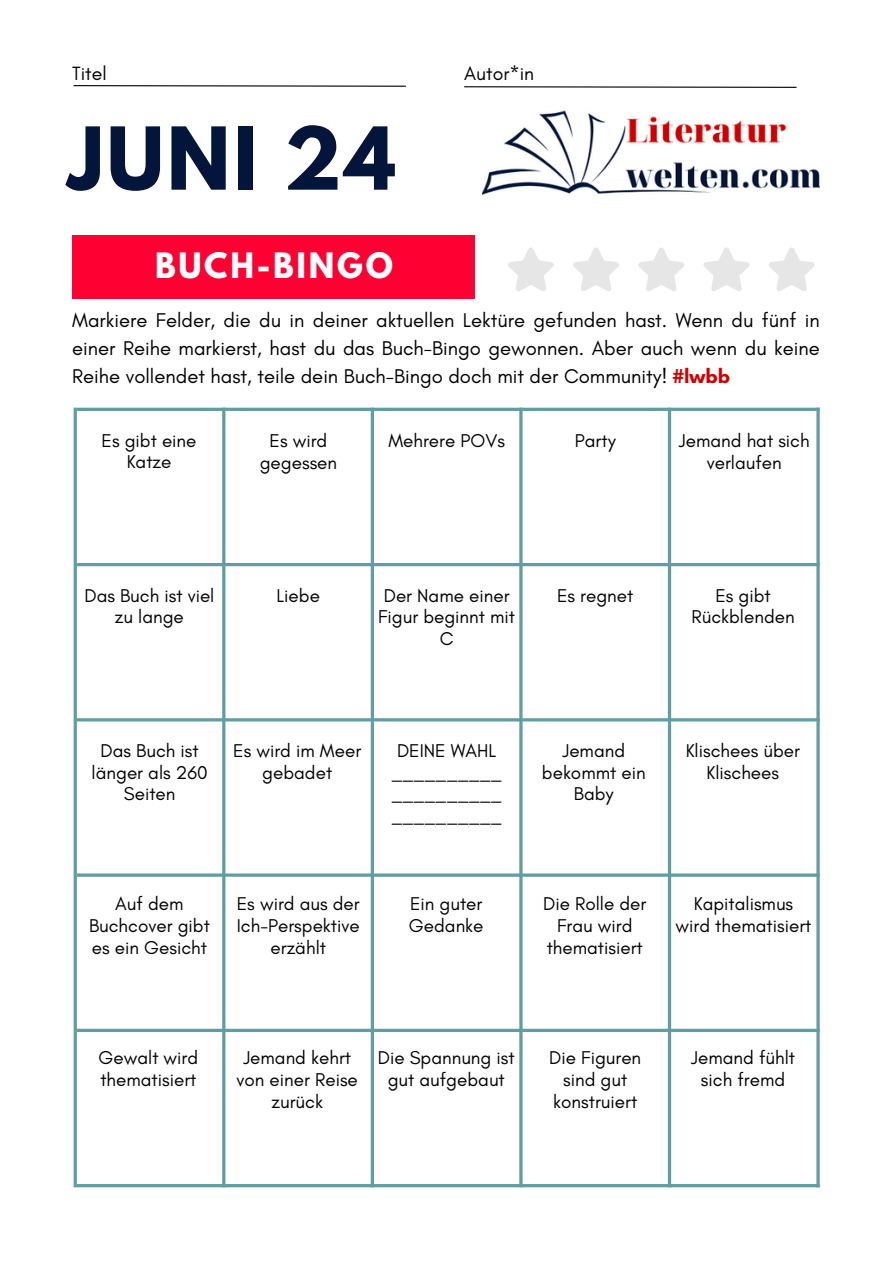
<style>
.page{position:relative;width:894px;height:1264px;background:#fff}
.page>*{position:absolute;margin:0;border:0;box-sizing:border-box;transform-origin:0 0}
.t1{font:700 76.8px "League Spartan";letter-spacing:.04em;color:#04153b}
.t2{font:700 31.05px "League Spartan";letter-spacing:.09em;color:#fff}
.t3{font:20.25px/28.2px "Glacial Indifference";color:#000;text-align:justify}
.t4{font:19.5px "Glacial Indifference";color:#000}
.t5{font:18.9px/21.8px "Glacial Indifference";color:#000;text-align:center}
.s1{font-weight:700;color:#ce0000}
</style>
<div class="page">
<hr style="left:77px;top:408px;width:742px;height:3px;background:#619ea3">
<hr style="left:77px;top:563px;width:742px;height:3px;background:#619ea3">
<hr style="left:77px;top:718px;width:742px;height:3px;background:#619ea3">
<hr style="left:77px;top:873px;width:742px;height:3px;background:#619ea3">
<svg style="left:77px;top:1028px;width:739px;height:4px;background:#7fb0b4"></svg>
<svg style="left:77px;top:1183px;width:739px;height:4px;fill:#619ea3"></svg>
<hr style="left:74px;top:407px;width:3px;height:780px;background:#619ea3">
<svg style="left:370px;top:407px;width:4px;height:780px;background:#7eb0b4"></svg>
<hr style="left:222px;top:407px;width:3px;height:780px;background:#619ea3">
<hr style="left:519px;top:407px;width:3px;height:780px;background:#619ea3">
<svg style="left:667px;top:407px;width:4px;height:780px;background:#83b3b6"></svg>
<hr style="left:816px;top:407px;width:3px;height:780px;background:#619ea3">
<svg style="left:73px;top:85px;width:333px;height:2px"></svg>
<div style="left:72px;top:235px;width:402px;height:64px;background:#f03"></div>
<img style="left:482px;top:110px;width:337px;height:85px">
<svg style="left:464px;top:86px;width:333px;height:2px"></svg>
<svg style="left:508px;top:247px;width:46px;height:44px"></svg>
<svg style="left:573px;top:247px;width:46px;height:44px"></svg>
<svg style="left:638px;top:247px;width:46px;height:44px"></svg>
<svg style="left:703px;top:247px;width:47px;height:44px"></svg>
<svg style="left:769px;top:247px;width:46px;height:44px"></svg>
<p class="t4" style="left:72px;top:61px;width:36px">Titel</p>
<p class="t1" style="left:68px;top:120px;width:329px">JUNI 24</p>
<p class="t4" style="left:464px;top:61px;width:71px">Autor*in</p>
<p class="t2" style="left:155px;top:250px;width:239px">BUCH-BINGO</p>
<p class="t3" style="left:72px;top:305px;width:748px">Markiere Felder, die du in deiner aktuellen Lektüre gefunden hast. Wenn du fünf in einer Reihe markierst, hast du das Buch-Bingo gewonnen. Aber auch wenn du keine Reihe vollendet hast, teile dein Buch-Bingo doch mit der Community! <span class="s1">#lwbb</span></p>
<p class="t5" style="left:102px;top:429px;width:96px;line-height:21.3px">Es gibt eine<br>Katze</p>
<h2 class="t5" style="left:260px;top:430px;width:79px">Es wird gegessen</h2>
<p class="t5" style="left:388px;top:430px;width:118px">Mehrere POVs</p>
<p class="t5" style="left:574px;top:430px;width:42px">Party</p>
<p class="t5" style="left:678px;top:430px;width:132px">Jemand hat sich verlaufen</p>
<p class="t5" style="left:84px;top:584px;width:131px">Das Buch ist viel</p>
<p class="t5" style="left:276px;top:584px;width:45px">Liebe</p>
<p class="t5" style="left:115px;top:606px;width:70px">zu lange</p>
<h1 class="t5" style="left:378px;top:584px;width:138px">Der Name einer<br>Figur beginnt mit<br>C</h1>
<p class="t5" style="left:557px;top:584px;width:78px">Es regnet</p>
<p class="t5" style="left:691px;top:584px;width:105px">Es gibt<br>Rückblenden</p>
<p class="t5" style="left:92px;top:739px;width:118px">Das Buch ist länger als 260<br>Seiten</p>
<p class="t5" style="left:233px;top:739px;width:129px">Es wird im Meer gebadet</p>
<p class="t5" style="left:89px;top:892px;width:122px">Auf dem<br>Buchcover gibt es ein Gesicht</p>
<p class="t5" style="left:237px;top:892px;width:124px">Es wird aus der<br>Ich-Perspektive erzählt</p>
<p class="t5" style="left:391px;top:739px;width:112px;text-align:left">DEINE WAHL __________ __________ __________</p>
<p class="t5" style="left:409px;top:892px;width:76px;text-align:left">Ein guter<br>Gedanke</p>
<p class="t5" style="left:542px;top:739px;width:105px">Jemand bekommt ein<br>Baby</p>
<h3 class="t5" style="left:685px;top:739px;width:116px">Klischees über<br>Klischees</h3>
<p class="t5" style="left:543px;top:892px;width:105px">Die Rolle der<br>Frau wird thematisiert</p>
<p class="t5" style="left:675px;top:892px;width:137px">Kapitalismus wird thematisiert</p>
<p class="t5" style="left:98px;top:1046px;width:101px;text-align:left">Gewalt wird thematisiert</p>
<p class="t5" style="left:236px;top:1046px;width:123px">Jemand kehrt von einer Reise zurück</p>
<p class="t5" style="left:549px;top:1046px;width:93px">Die Figuren sind gut konstruiert</p>
<p class="t5" style="left:378px;top:1046px;width:138px">Die Spannung ist gut aufgebaut</p>
<p class="t5" style="left:691px;top:1046px;width:105px">Jemand fühlt sich fremd</p>
</div>
